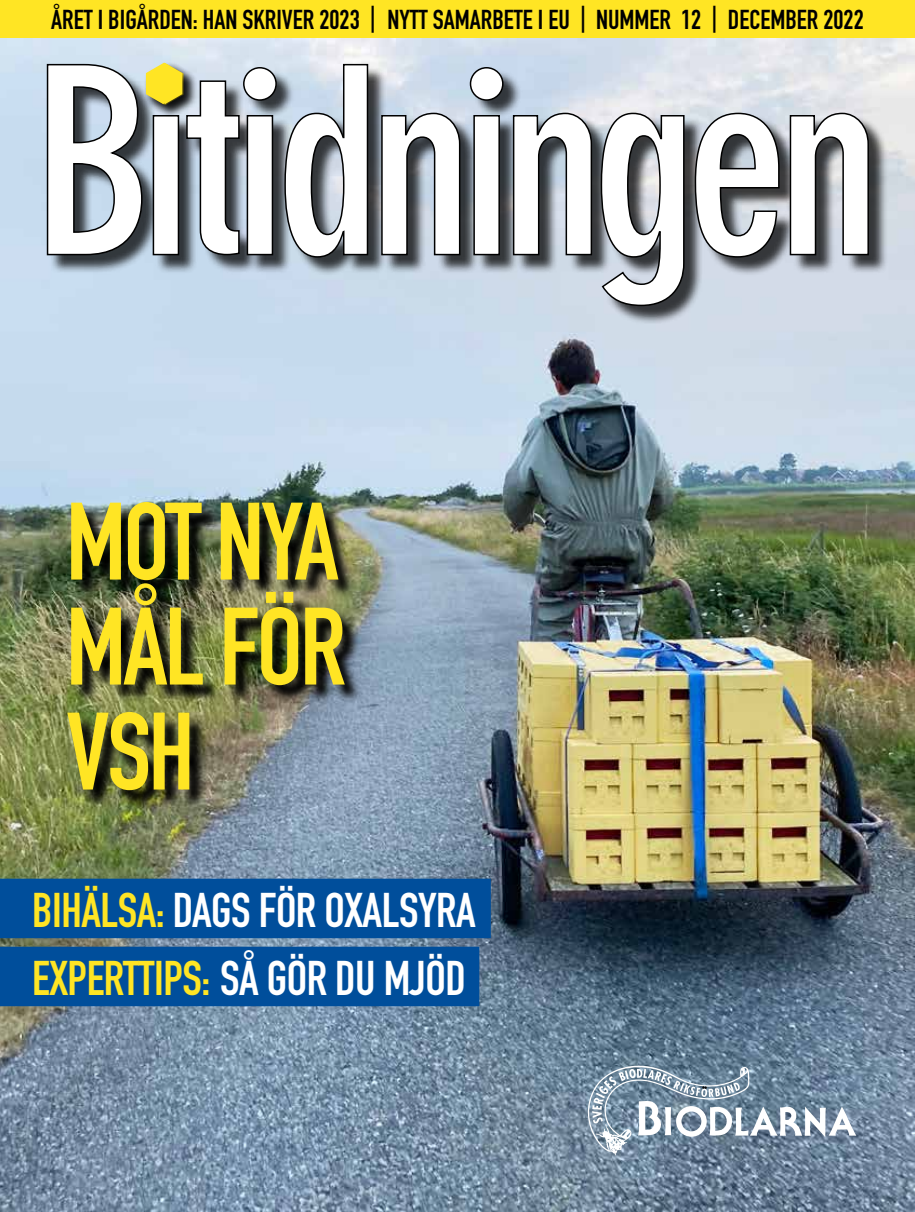
<style>
.page{position:relative;width:915px;height:1212px;background:#fff}
.page>*{position:absolute;margin:0;border:0;box-sizing:border-box;transform-origin:0 0}
.t1{font:108px/105px "DIN Engschrift";letter-spacing:-.025em;color:#ffe524;text-align:justify}
.t2{font:48px/68.1px "DIN Engschrift";letter-spacing:-.01em;color:#fff}
.t3{font:27px "DIN Engschrift";color:#000}
.s1{color:#ffe524}
</style>
<div class="page">
<div style="left:0;top:0;width:914px;height:53px;background:#ffe524"></div>
<img style="left:0;top:38px;width:914px;height:1174px">
<svg style="left:587px;top:1066px;width:269px;height:89px"></svg>
<div style="left:49px;top:66px;width:838px;height:258px;background:#000;opacity:.75"></div>
<svg style="left:46px;top:63px;width:823px;height:244px"></svg>
<div style="left:145px;top:62px;width:53px;height:57px;background:#d3dfec"></div>
<div style="left:144px;top:61px;width:52px;height:57px;background:#000;opacity:.75"></div>
<svg style="left:144px;top:61px;width:41px;height:46px"></svg>
<div style="left:0;top:879px;width:490px;height:59px;background:#004e9b"></div>
<div style="left:0;top:947px;width:479px;height:59px;background:#004e9b"></div>
<img style="left:70px;top:505px;width:292px;height:304px">
<p class="t3" style="left:51px;top:3px;width:813px">ÅRET I BIGÅRDEN: HAN SKRIVER 2023 | NYTT SAMARBETE I EU | NUMMER 12 | DECEMBER 2022</p>
<h1 class="t1" style="left:66px;top:490px;width:281px">MOT NYA MÅL FÖR VSH</h1>
<h2 class="t2" style="left:32px;top:876px;width:445px"><span class="s1">BIHÄLSA:</span> DAGS FÖR OXALSYRA<br><span class="s1">EXPERTTIPS:</span> SÅ GÖR DU MJÖD</h2>
</div>
